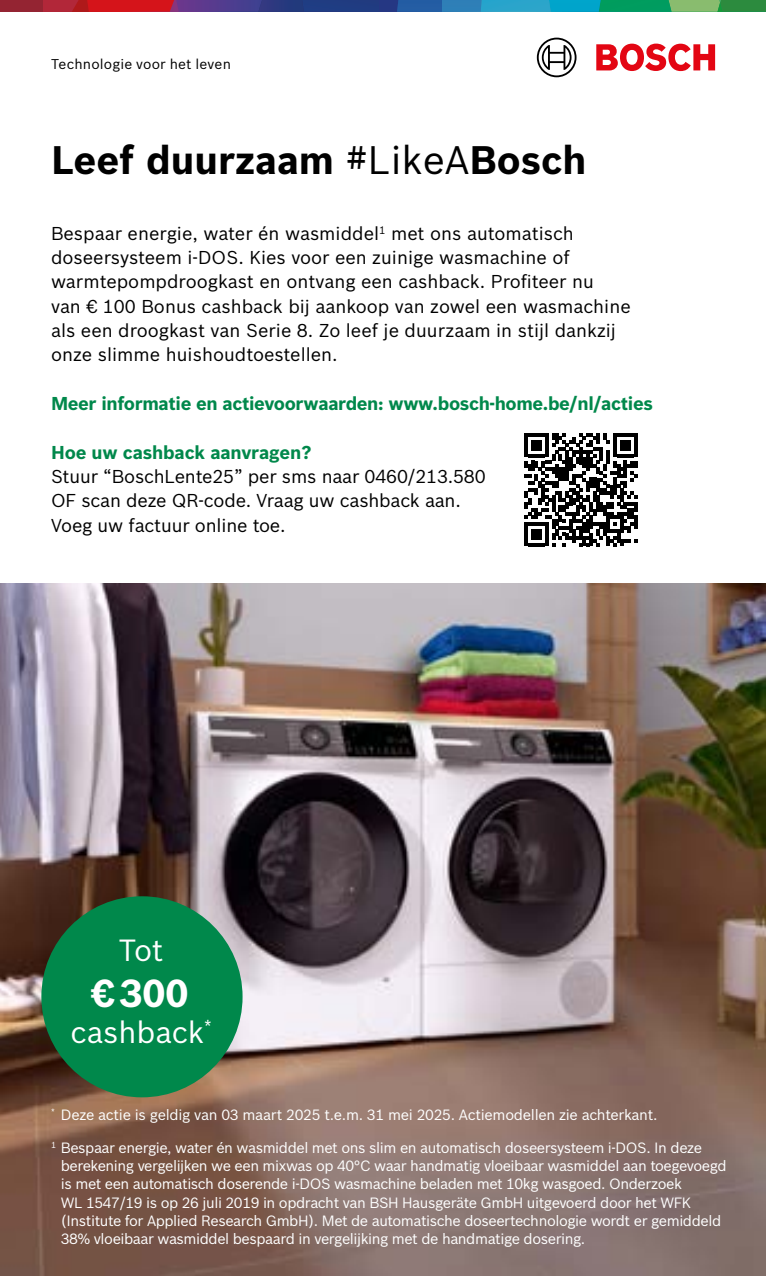
<style>
.page{position:relative;width:766px;height:1276px;background:#fff}
.page>*{position:absolute;margin:0;border:0;box-sizing:border-box;transform-origin:0 0}
.t1{font:700 38.93px "Bosch Sans";color:#000}
.t2{font:700 38.25px "Bosch Sans";color:#fff}
.t3{font:29.93px "Bosch Sans";color:#fff}
.t4{font:18.22px/24.3px "Bosch Sans";color:#000}
.t5{font:700 18.22px "Bosch Sans";letter-spacing:-.02em;color:#00884b}
.t6{font:14.62px/18.2px "Bosch Sans";letter-spacing:-.03em;color:#fff}
.t7{font:13.72px "Bosch Sans";letter-spacing:.015em;color:#000}
.s1{font-weight:400}
</style>
<div class="page">
<div style="left:0;top:0;width:43px;height:12px;background:#942432"></div>
<svg style="left:43px;top:0;width:722px;height:12px;background:#496379"></svg>
<svg style="left:596px;top:44px;width:119px;height:27px"></svg>
<svg style="left:536px;top:38px;width:40px;height:39px"></svg>
<svg style="left:524px;top:433px;width:113px;height:113px"></svg>
<img style="left:0;top:584px;width:765px;height:692px">
<div style="left:41px;top:896px;width:201px;height:201px;background:#00884b;border-radius:50%"></div>
<p class="t7" style="left:51px;top:55px;width:181px">Technologie voor het leven</p>
<h1 class="t1" style="left:51px;top:136px;width:537px">Leef duurzaam <span class="s1">#LikeA</span>Bosch</h1>
<p class="t4" style="left:51px;top:221px;width:581px">Bespaar energie, water én wasmiddel<sup>1</sup> met ons automatisch doseersysteem i-DOS. Kies voor een zuinige wasmachine of warmtepompdroogkast en ontvang een cashback. Profiteer nu<br>van € 100 Bonus cashback bij aankoop van zowel een wasmachine als een droogkast van Serie 8. Zo leef je duurzaam in stijl dankzij onze slimme huishoudtoestellen.</p>
<p class="t5" style="left:51px;top:392px;width:603px">Meer informatie en actievoorwaarden: www.bosch-home.be/nl/acties</p>
<p class="t5" style="left:51px;top:441px;width:262px">Hoe uw cashback aanvragen?</p>
<p class="t4" style="left:51px;top:464px;width:436px">Stuur “BoschLente25” per sms naar 0460/213.580<br>OF scan deze QR-code. Vraag uw cashback aan.<br>Voeg uw factuur online toe.</p>
<h3 class="t3" style="left:119px;top:931px;width:46px">Tot</h3>
<h2 class="t2" style="left:92px;top:969px;width:98px">€300</h2>
<h3 class="t3" style="left:70px;top:1014px;width:143px">cashback<sup>*</sup></h3>
<p class="t6" style="left:51px;top:1105px;width:608px"><sup>*</sup> Deze actie is geldig van 03 maart 2025 t.e.m. 31 mei 2025. Actiemodellen zie achterkant.</p>
<p class="t6" style="left:61px;top:1138px;width:667px;text-indent:-10px"><sup>1</sup> Bespaar energie, water én wasmiddel met ons slim en automatisch doseersysteem i-DOS. In deze berekening vergelijken we een mixwas op 40°C waar handmatig vloeibaar wasmiddel aan toegevoegd is met een automatisch doserende i-DOS wasmachine beladen met 10kg wasgoed. Onderzoek<br>WL 1547/19 is op 26 juli 2019 in opdracht van BSH Hausgeräte GmbH uitgevoerd door het WFK (Institute for Applied Research GmbH). Met de automatische doseertechnologie wordt er gemiddeld 38% vloeibaar wasmiddel bespaard in vergelijking met de handmatige dosering.</p>
</div>
